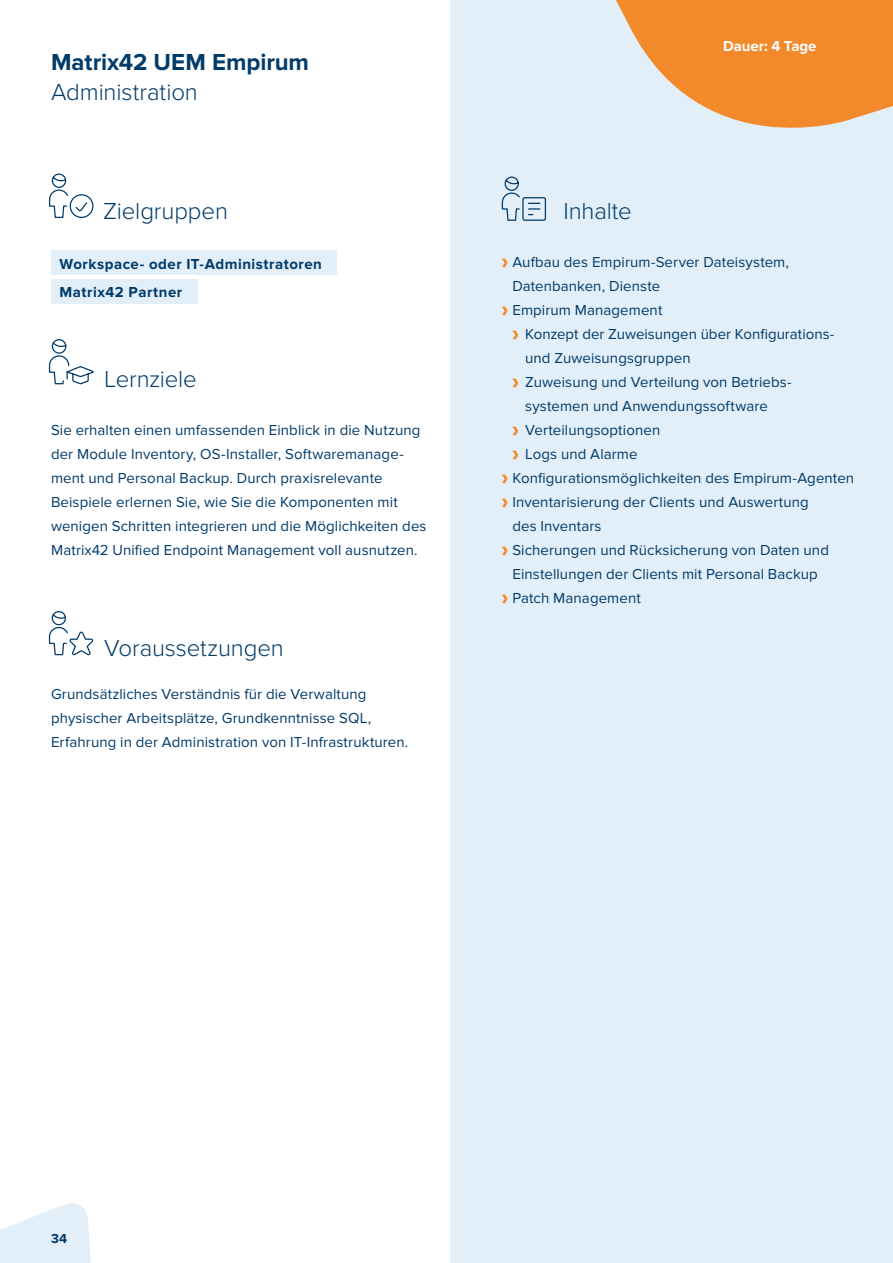
<style>
.page{position:relative;width:893px;height:1263px;background:#fff}
.page>*{position:absolute;margin:0;border:0;box-sizing:border-box;transform-origin:0 0}
.t1{font:300 24px "Proxima Nova";letter-spacing:-.005em;color:#003b6a}
.t2{font:700 24px "Proxima Nova";letter-spacing:-.005em;color:#003b6a}
.t3{font:15px/24px "Proxima Nova";letter-spacing:.005em;color:#003b6a}
.t4{font:700 15px/28.2px "Proxima Nova";letter-spacing:.035em;color:#003b6a}
.t5{font:700 15px "Proxima Nova";letter-spacing:-.005em;color:#fff}
.t6{font:700 13.5px "Proxima Nova";color:#003b6a}
</style>
<div class="page">
<svg style="left:0;top:1203px;width:91px;height:60px"></svg>
<div style="left:451px;top:0;width:442px;height:1263px;background:#e2eef8"></div>
<svg style="left:616px;top:0;width:277px;height:128px;fill:#f28a2c"></svg>
<svg style="left:502px;top:259px;width:6px;height:8px"></svg>
<svg style="left:502px;top:307px;width:6px;height:8px"></svg>
<svg style="left:512px;top:331px;width:6px;height:8px"></svg>
<svg style="left:512px;top:379px;width:6px;height:8px"></svg>
<svg style="left:512px;top:427px;width:6px;height:8px"></svg>
<svg style="left:512px;top:451px;width:6px;height:8px"></svg>
<svg style="left:502px;top:475px;width:6px;height:8px"></svg>
<svg style="left:502px;top:499px;width:6px;height:8px"></svg>
<svg style="left:502px;top:547px;width:6px;height:8px"></svg>
<svg style="left:502px;top:595px;width:6px;height:8px"></svg>
<div style="left:51px;top:251px;width:286px;height:24px;background:#e2eef8"></div>
<div style="left:51px;top:279px;width:147px;height:24px;background:#e2eef8"></div>
<svg style="left:48px;top:339px;width:46px;height:46px"></svg>
<svg style="left:49px;top:173px;width:45px;height:45px"></svg>
<svg style="left:501px;top:176px;width:46px;height:45px"></svg>
<svg style="left:48px;top:611px;width:46px;height:45px"></svg>
<h1 class="t2" style="left:51px;top:48px;width:260px">Matrix42 UEM Empirum</h1>
<h1 class="t1" style="left:51px;top:74px;width:148px">Administration</h1>
<h1 class="t1" style="left:103px;top:193px;width:126px">Zielgruppen</h1>
<p class="t4" style="left:60px;top:250px;width:264px">Workspace- oder IT-Administratoren<br>Matrix42 Partner</p>
<h1 class="t1" style="left:104px;top:361px;width:94px">Lernziele</h1>
<p class="t3" style="left:51px;top:418px;width:377px">Sie erhalten einen umfassenden Einblick in die Nutzung der Module Inventory, OS-Installer, Softwaremanage&shy;ment und Personal Backup. Durch praxisrelevante Beispiele erlernen Sie, wie Sie die Komponenten mit wenigen Schritten integrieren und die Möglichkeiten des Matrix42 Unified Endpoint Management voll ausnutzen.</p>
<h1 class="t1" style="left:104px;top:630px;width:181px">Voraussetzungen</h1>
<p class="t3" style="left:51px;top:682px;width:359px">Grundsätzliches Verständnis für die Verwaltung physischer Arbeitsplätze, Grundkenntnisse SQL,<br>Erfahrung in der Administration von IT-Infrastrukturen.</p>
<h1 class="t1" style="left:563px;top:193px;width:70px">Inhalte</h1>
<p class="t5" style="left:723px;top:37px;width:95px">Dauer: 4 Tage</p>
<p class="t3" style="left:512px;top:250px;width:278px">Aufbau des Empirum-Server Dateisystem,<br>Datenbanken, Dienste<br>Empirum Management</p>
<p class="t3" style="left:525px;top:322px;width:311px">Konzept der Zuweisungen über Konfigurations-</p>
<p class="t3" style="left:525px;top:346px;width:167px">und Zuweisungsgruppen</p>
<p class="t3" style="left:525px;top:370px;width:268px">Zuweisung und Verteilung von Betriebs-</p>
<p class="t3" style="left:525px;top:394px;width:244px">systemen und Anwendungssoftware</p>
<p class="t3" style="left:525px;top:418px;width:137px">Verteilungsoptionen</p>
<p class="t3" style="left:525px;top:442px;width:114px">Logs und Alarme</p>
<p class="t3" style="left:512px;top:466px;width:343px">Konfigurationsmöglichkeiten des Empirum-Agenten</p>
<p class="t3" style="left:512px;top:490px;width:298px">Inventarisierung der Clients und Auswertung</p>
<p class="t3" style="left:512px;top:514px;width:91px">des Inventars</p>
<p class="t3" style="left:512px;top:538px;width:318px">Sicherungen und Rücksicherung von Daten und</p>
<p class="t3" style="left:512px;top:562px;width:307px">Einstellungen der Clients mit Personal Backup</p>
<p class="t3" style="left:512px;top:586px;width:130px">Patch Management</p>
<p class="t6" style="left:51px;top:1230px;width:18px">34</p>
</div>
